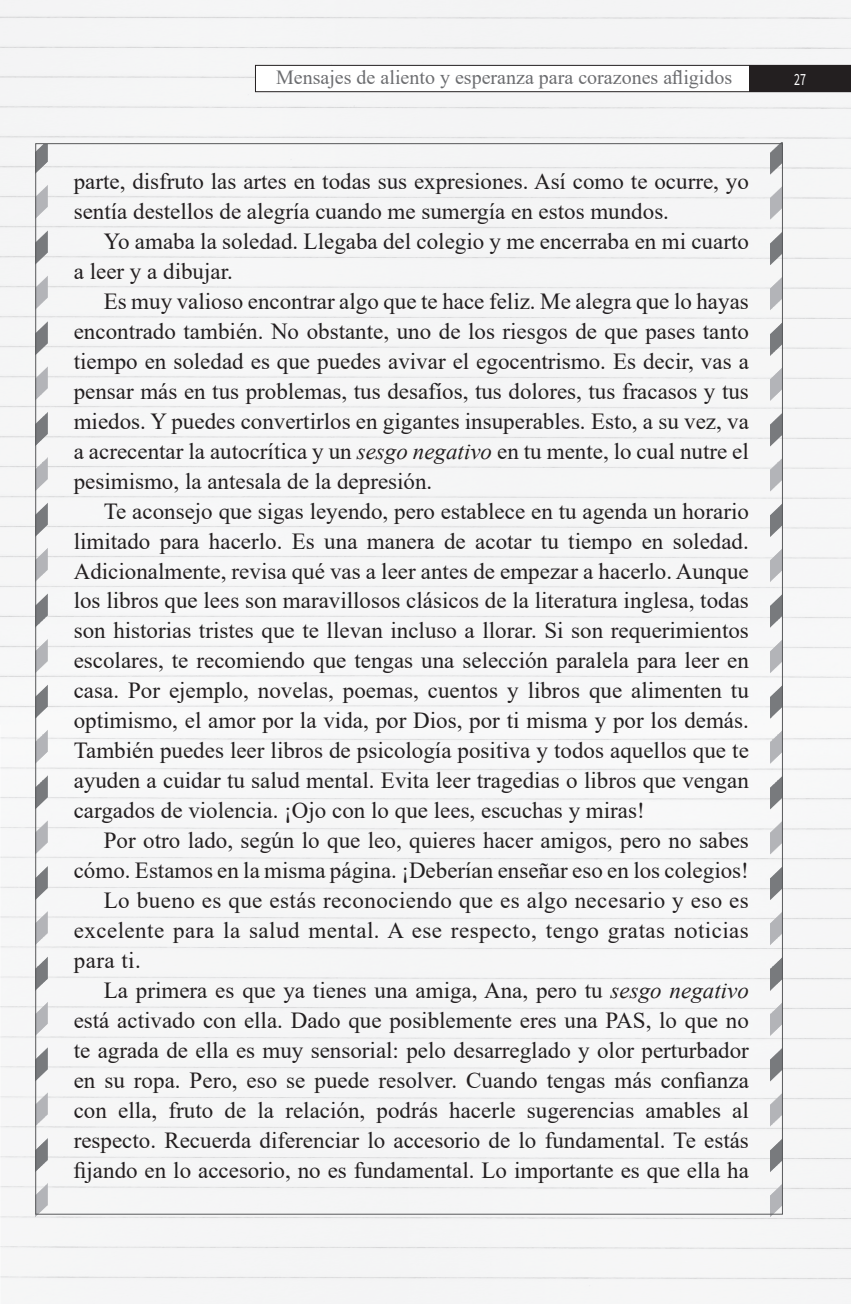
<style>
.page{position:relative;width:851px;height:1304px;background:#fff}
.page>*{position:absolute;margin:0;border:0;box-sizing:border-box;transform-origin:0 0}
.t1{font:23px/30px "Times New Roman";color:#231f20}
.t2{font:23px "Times New Roman";letter-spacing:.02em;color:#231f20}
.t3{font:20px "Times New Roman";color:#6c6d70}
.t4{font:17.2px "Source Sans Pro";color:#fff;scale:.7 1}
.s1{font-style:italic}
</style>
<div class="page">
<div style="left:255px;top:65px;width:595px;height:27px;border:1px solid #231f20"></div>
<div style="left:749px;top:65px;width:101px;height:27px;background:#231f20"></div>
<img style="left:35px;top:145px;width:17px;height:1072px">
<img style="left:770px;top:142px;width:17px;height:1075px">
<p class="t3" style="left:276px;top:63px;width:457px">Mensajes de aliento y esperanza para corazones afligidos</p>
<p class="t4" style="left:794px;top:69px;width:19px">27</p>
<p class="t1" style="left:74px;top:165px;width:676px">parte, disfruto las artes en todas sus expresiones. Así como te ocurre, yo sentía destellos de alegría cuando me sumergía en estos mundos.</p>
<p class="t1" style="left:74px;top:225px;width:676px;text-indent:30px">Yo amaba la soledad. Llegaba del colegio y me encerraba en mi cuarto a leer y a dibujar.</p>
<p class="t1" style="left:74px;top:285px;width:676px;text-align:justify;text-indent:30px">Es muy valioso encontrar algo que te hace feliz. Me alegra que lo hayas encontrado también. No obstante, uno de los riesgos de que pases tanto tiempo en soledad es que puedes avivar el egocentrismo. Es decir, vas a pensar más en tus problemas, tus desafíos, tus dolores, tus fracasos y tus miedos. Y puedes convertirlos en gigantes insuperables. Esto, a su vez, va a acrecentar la autocrítica y un <span class="s1">sesgo negativo</span> en tu mente, lo cual nutre el pesimismo, la antesala de la depresión.</p>
<p class="t1" style="left:74px;top:495px;width:676px;text-align:justify;text-indent:30px">Te aconsejo que sigas leyendo, pero establece en tu agenda un horario limitado para hacerlo. Es una manera de acotar tu tiempo en soledad.<br>Adicionalmente, revisa qué vas a leer antes de empezar a hacerlo. Aunque los libros que lees son maravillosos clásicos de la literatura inglesa, todas son historias tristes que te llevan incluso a llorar. Si son requerimientos escolares, te recomiendo que tengas una selección paralela para leer en casa. Por ejemplo, novelas, poemas, cuentos y libros que alimenten tu optimismo, el amor por la vida, por Dios, por ti misma y por los demás.<br>También puedes leer libros de psicología positiva y todos aquellos que te ayuden a cuidar tu salud mental. Evita leer tragedias o libros que vengan cargados de violencia. ¡Ojo con lo que lees, escuchas y miras!</p>
<p class="t1" style="left:104px;top:825px;width:646px">Por otro lado, según lo que leo, quieres hacer amigos, pero no sabes</p>
<p class="t1" style="left:74px;top:855px;width:676px">cómo. Estamos en la misma página. ¡Deberían enseñar eso en los colegios!</p>
<p class="t2" style="left:104px;top:884px;width:646px">Lo bueno es que estás reconociendo que es algo necesario y eso es</p>
<p class="t2" style="left:74px;top:914px;width:676px">excelente para la salud mental. A ese respecto, tengo gratas noticias</p>
<p class="t1" style="left:74px;top:945px;width:69px">para ti.</p>
<p class="t1" style="left:104px;top:975px;width:646px">La primera es que ya tienes una amiga, Ana, pero tu <span class="s1">sesgo negativo</span></p>
<p class="t1" style="left:74px;top:1005px;width:676px">está activado con ella. Dado que posiblemente eres una PAS, lo que no</p>
<p class="t1" style="left:74px;top:1035px;width:676px">te agrada de ella es muy sensorial: pelo desarreglado y olor perturbador</p>
<p class="t1" style="left:74px;top:1065px;width:676px">en su ropa. Pero, eso se puede resolver. Cuando tengas más confianza</p>
<p class="t1" style="left:74px;top:1095px;width:676px">con ella, fruto de la relación, podrás hacerle sugerencias amables al</p>
<p class="t1" style="left:74px;top:1125px;width:676px">respecto. Recuerda diferenciar lo accesorio de lo fundamental. Te estás</p>
<p class="t1" style="left:74px;top:1155px;width:676px">fijando en lo accesorio, no es fundamental. Lo importante es que ella ha</p>
</div>
